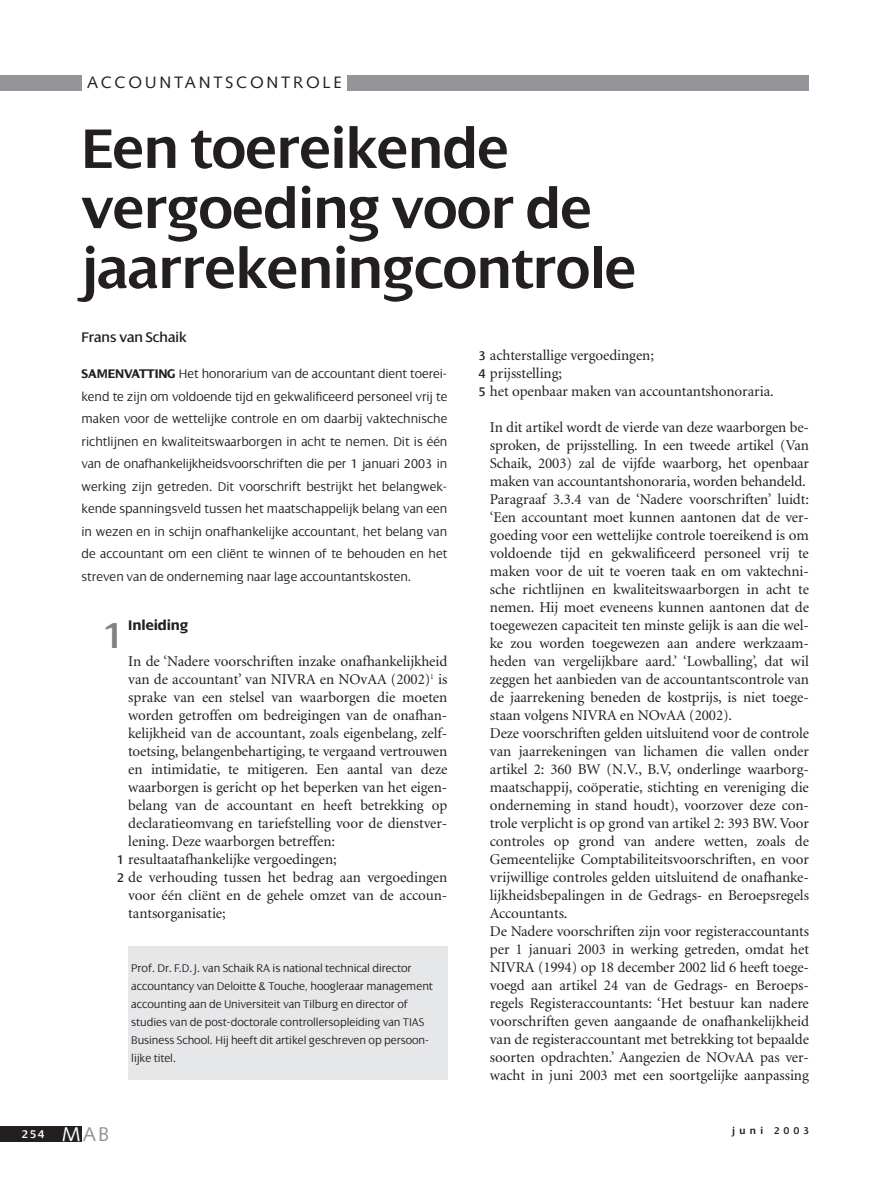
<style>
.page{position:relative;width:893px;height:1190px;background:#fff}
.page>*{position:absolute;margin:0;border:0;box-sizing:border-box;transform-origin:0 0}
.t1{font:600 60px/60px "Dialog";letter-spacing:-.005em;color:#231f20}
.t2{font:600 39px "Dialog";color:#808285}
.t3{font:19.95px "Syntax";color:#939598}
.t4{font:16.5px "Syntax";letter-spacing:.165em;color:#231f20}
.t5{font:15px/18px "Minion";letter-spacing:-.005em;color:#231f20}
.t6{font:15px "Dialog";letter-spacing:-.005em;color:#231f20}
.t7{font:700 15px "Dialog";letter-spacing:-.005em;color:#231f20}
.t8{font:300 13.5px/22.5px "Dialog";color:#231f20;text-align:justify}
.t9{font:13.5px/18px "Dialog";color:#231f20}
.t10{font:300 12px/18px "Dialog";letter-spacing:-.005em;color:#231f20}
.t11{font:600 12px "Dialog";color:#fff}
.t12{font:600 10.5px "Dialog";letter-spacing:.415em;color:#231f20}
.s1{font-weight:700}
.s2{color:#fff}
</style>
<div class="page">
<div style="left:0;top:75px;width:81px;height:15px;background:#939598"></div>
<div style="left:347px;top:75px;width:462px;height:15px;background:#939598"></div>
<div style="left:0;top:1126px;width:81px;height:16px;background:#231f20"></div>
<div style="left:128px;top:946px;width:319px;height:134px;background:#e6e7e9"></div>
<p class="t11" style="left:22px;top:1129px;width:24px">254</p>
<p class="t4" style="left:87px;top:76px;width:256px">ACCOUNTANTSCONTROLE</p>
<h1 class="t1" style="left:81px;top:124px;width:556px">Een toereikende vergoeding voor de jaarrekeningcontrole</h1>
<p class="t6" style="left:81px;top:332px;width:106px">Frans van Schaik</p>
<p class="t8" style="left:81px;top:364px;width:367px"><span class="s1">SAMENVATTING</span> Het honorarium van de accountant dient toerei&shy;kend te zijn om voldoende tijd en gekwalificeerd personeel vrij te maken voor de wettelijke controle en om daarbij vaktechnische richtlijnen en kwaliteitswaarborgen in acht te nemen. Dit is één van de onafhankelijkheidsvoorschriften die per 1 januari 2003 in werking zijn getreden. Dit voorschrift bestrijkt het belangwek&shy;kende spanningsveld tussen het maatschappelijk belang van een in wezen en in schijn onafhankelijke accountant, het belang van de accountant om een cliënt te winnen of te behouden en het streven van de onderneming naar lage accountantskosten.</p>
<p class="t7" style="left:128px;top:620px;width:61px">Inleiding</p>
<p class="t5" style="left:128px;top:653px;width:320px">In de ‘Nadere voorschriften inzake onafhankelijkheid van de accountant’ van NIVRA en NOvAA (2002)<sup>1</sup> is sprake van een stelsel van waarborgen die moeten worden getroffen om bedreigingen van de onafhan&shy;kelijkheid van de accountant, zoals eigenbelang, zelf&shy;toetsing, belangenbehartiging, te vergaand vertrouwen en intimidatie, te mitigeren. Een aantal van deze waarborgen is gericht op het beperken van het eigen&shy;belang van de accountant en heeft betrekking op declaratieomvang en tariefstelling voor de dienstver&shy;lening. Deze waarborgen betreffen: resultaatafhankelijke vergoedingen;<br>de verhouding tussen het bedrag aan vergoedingen voor één cliënt en de gehele omzet van de accoun&shy;tantsorganisatie;</p>
<h2 class="t2" style="left:104px;top:621px;width:22px">1</h2>
<p class="t9" style="left:117px;top:852px;width:8px">1<br>2</p>
<p class="t10" style="left:131px;top:960px;width:303px">Prof. Dr. F.D.J. van Schaik RA is national technical director accountancy van Deloitte &amp; Touche, hoogleraar management accounting aan de Universiteit van Tilburg en director of studies van de post-doctorale controllersopleiding van TIAS Business School. Hij heeft dit artikel geschreven op persoon&shy;lijke titel.</p>
<p class="t5" style="left:490px;top:347px;width:285px">achterstallige vergoedingen;<br>prijsstelling;<br>het openbaar maken van accountantshonoraria.</p>
<p class="t5" style="left:490px;top:419px;width:320px">In dit artikel wordt de vierde van deze waarborgen be&shy;sproken, de prijsstelling. In een tweede artikel (Van Schaik, 2003) zal de vijfde waarborg, het openbaar maken van accountantshonoraria, worden behandeld.<br>Paragraaf 3.3.4 van de ‘Nadere voorschriften’ luidt: ‘Een accountant moet kunnen aantonen dat de ver&shy;goeding voor een wettelijke controle toereikend is om voldoende tijd en gekwalificeerd personeel vrij te maken voor de uit te voeren taak en om vaktechni&shy;sche richtlijnen en kwaliteitswaarborgen in acht te nemen. Hij moet eveneens kunnen aantonen dat de toegewezen capaciteit ten minste gelijk is aan die wel&shy;ke zou worden toegewezen aan andere werkzaam&shy;heden van vergelijkbare aard.’ ‘Lowballing’, dat wil zeggen het aanbieden van de accountantscontrole van de jaarrekening beneden de kostprijs, is niet toege&shy;staan volgens NIVRA en NOvAA (2002).<br>Deze voorschriften gelden uitsluitend voor de controle van jaarrekeningen van lichamen die vallen onder artikel 2: 360 BW (N.V., B.V, onderlinge waarborg&shy;maatschappij, coöperatie, stichting en vereniging die onderneming in stand houdt), voorzover deze con&shy;trole verplicht is op grond van artikel 2: 393 BW. Voor controles op grond van andere wetten, zoals de Gemeentelijke Comptabiliteitsvoorschriften, en voor vrijwillige controles gelden uitsluitend de onafhanke&shy;lijkheidsbepalingen in de Gedrags- en Beroepsregels Accountants.<br>De Nadere voorschriften zijn voor registeraccountants per 1 januari 2003 in werking getreden, omdat het NIVRA (1994) op 18 december 2002 lid 6 heeft toege&shy;voegd aan artikel 24 van de Gedrags- en Beroeps&shy;regels Registeraccountants: ‘Het bestuur kan nadere voorschriften geven aangaande de onafhankelijkheid van de registeraccountant met betrekking tot bepaalde soorten opdrachten.’ Aangezien de NOvAA pas ver&shy;wacht in juni 2003 met een soortgelijke aanpassing</p>
<p class="t9" style="left:479px;top:348px;width:8px;text-align:justify">3<br>4<br>5</p>
<h3 class="t3" style="left:62px;top:1126px;width:49px"><span class="s2">M</span>AB</h3>
<p class="t12" style="left:732px;top:1127px;width:78px">juni 2003</p>
</div>
